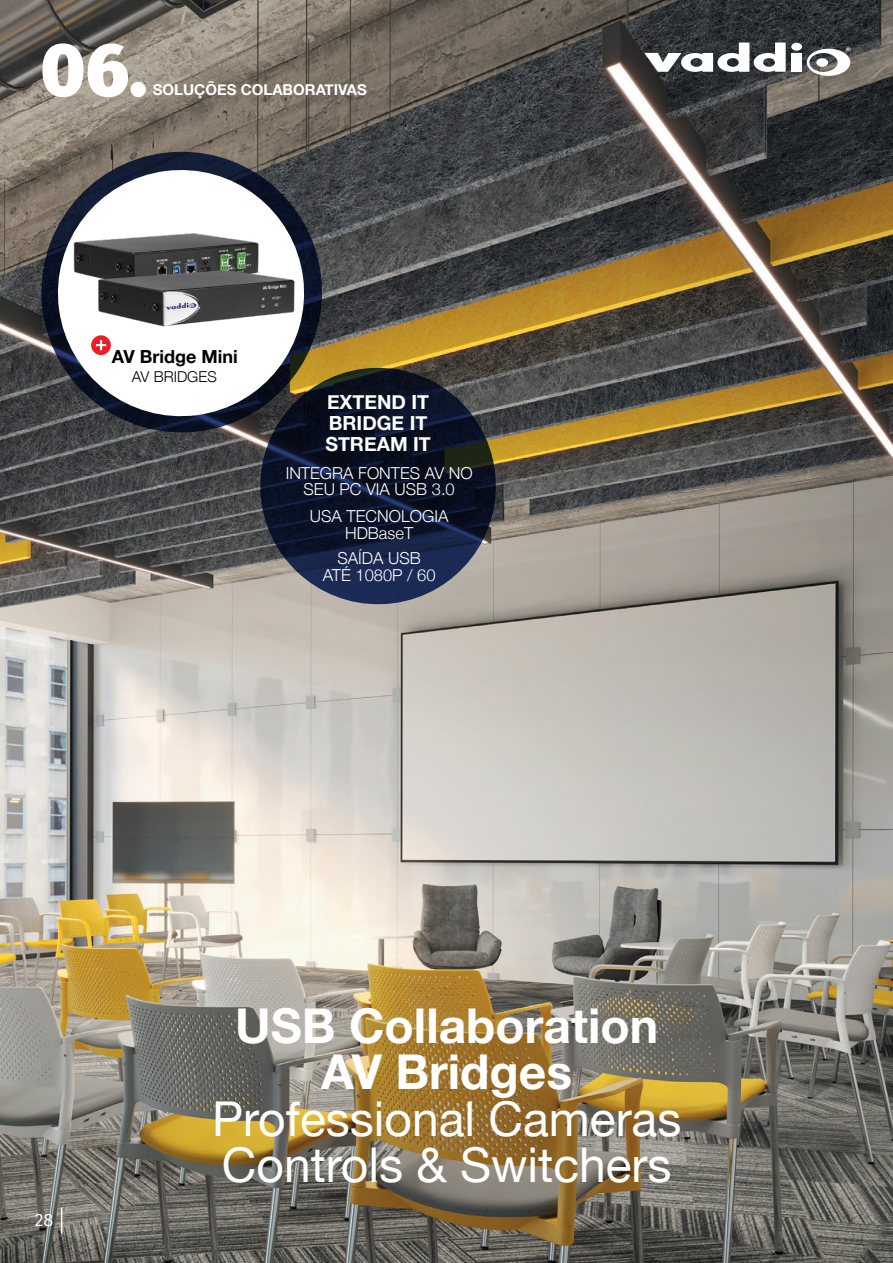
<style>
.page{position:relative;width:893px;height:1263px;background:#fff}
.page>*{position:absolute;margin:0;border:0;box-sizing:border-box;transform-origin:0 0}
.t1{font:800 75px "Fira Sans";color:#fff}
.t2{font:48px/46.5px "Helvetica Neue";color:#fff}
.t3{font:700 48px/46.5px "Helvetica Neue";color:#fff;text-align:center}
.t4{font:700 19.5px/20.7px "Helvetica Neue";color:#fff}
.t5{font:700 18px "Helvetica Neue";color:#000}
.t6{font:18px "Fira Sans";color:#fff}
.t7{font:300 16.5px/16.5px "Helvetica Neue";color:#fff;text-align:center}
.t8{font:700 15px "Helvetica Neue";color:#fff}
.t9{font:300 15px "Helvetica Neue";color:#000}
</style>
<div class="page">
<img style="left:0;top:0;width:893px;height:1263px">
<svg style="left:40px;top:150px;width:284px;height:284px;background:#4d4b4a"></svg>
<svg style="left:50px;top:162px;width:262px;height:262px"></svg>
<img style="left:70px;top:231px;width:226px;height:97px">
<svg style="left:259px;top:366px;width:238px;height:240px;background:#2a2f3e"></svg>
<svg style="left:91px;top:335px;width:20px;height:20px"></svg>
<svg style="left:96px;top:340px;width:10px;height:10px"></svg>
<div style="left:791px;top:53px;width:11px;height:19px;background:#fff"></div>
<svg style="left:644px;top:43px;width:142px;height:29px"></svg>
<div style="left:791px;top:43px;width:11px;height:8px;background:#fff;border-radius:50%"></div>
<svg style="left:807px;top:47px;width:43px;height:29px"></svg>
<svg style="left:61px;top:1208px;width:1px;height:25px"></svg>
<h1 class="t1" style="left:40px;top:2px;width:108px">06.</h1>
<p class="t8" style="left:153px;top:78px;width:216px">SOLUÇÕES COLABORATIVAS</p>
<p class="t5" style="left:112px;top:342px;width:127px">AV Bridge Mini</p>
<p class="t9" style="left:132px;top:364px;width:86px">AV BRIDGES</p>
<p class="t4" style="left:325px;top:392px;width:107px">EXTEND IT<br>BRIDGE IT<br>STREAM IT</p>
<p class="t7" style="left:286px;top:463px;width:188px">INTEGRA FONTES AV NO<br>SEU PC VIA USB 3.0</p>
<p class="t7" style="left:310px;top:507px;width:140px">USA TECNOLOGIA<br>HDBaseT</p>
<p class="t7" style="left:323px;top:549px;width:114px">SAÍDA USB<br>ATÉ 1080P / 60</p>
<p class="t6" style="left:35px;top:1206px;width:20px">28</p>
<h2 class="t3" style="left:235px;top:1003px;width:425px">USB Collaboration<br>AV Bridges</h2>
<h2 class="t2" style="left:212px;top:1098px;width:471px">Professional Cameras<br>Controls &amp; Switchers</h2>
</div>
